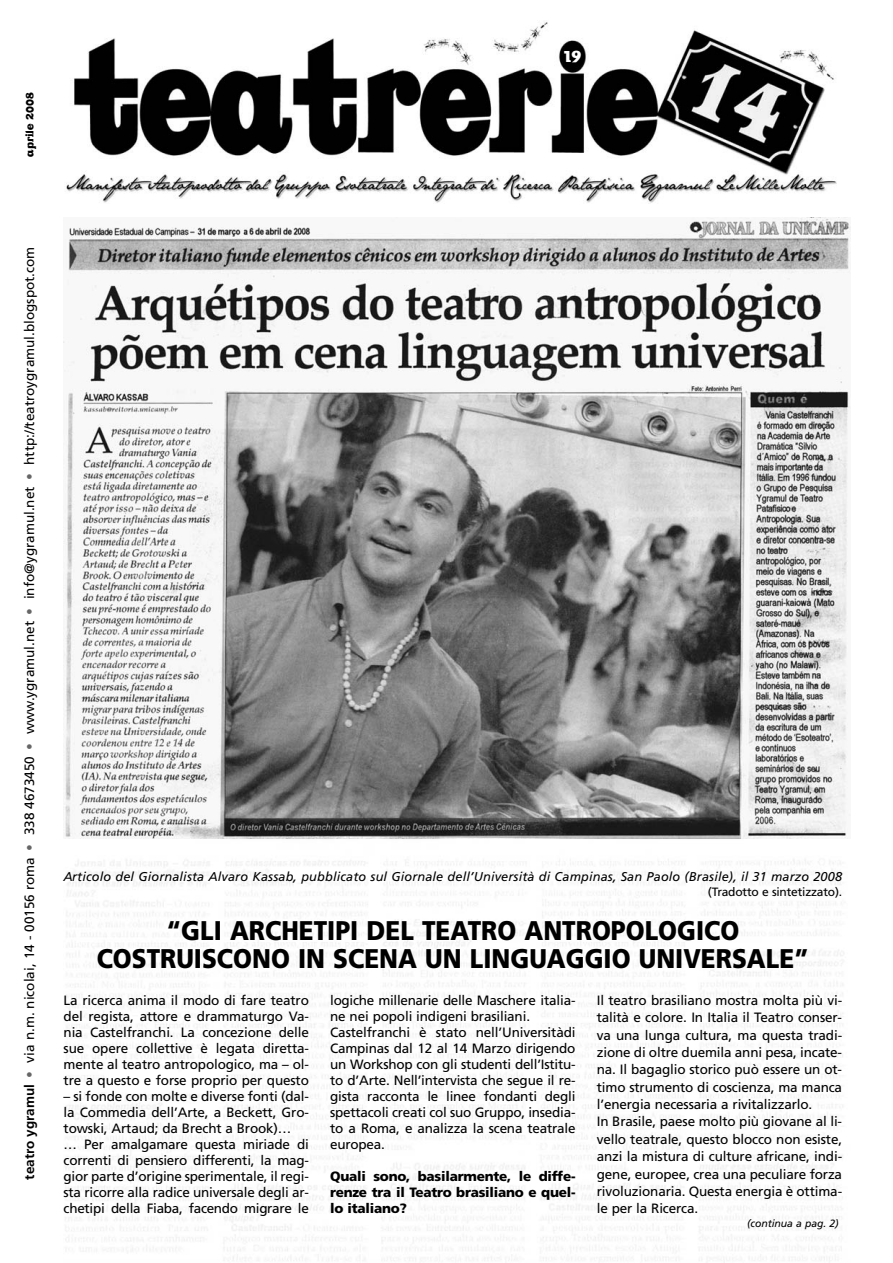
<style>
.page{position:relative;width:893px;height:1263px;background:#fff}
.page>*{position:absolute;margin:0;border:0;box-sizing:border-box;transform-origin:0 0}
.t1{font:900 27px/28.5px "Frutiger";color:#000;text-align:center;scale:.9 1}
.t2{font:18px "Vintage";color:#fff}
.t3{font:13.5px/16px "Frutiger";letter-spacing:-.01em;color:#000}
.t4{font:900 13.5px/16px "Frutiger";letter-spacing:-.02em;color:#000;text-align:justify}
.t5{font:italic 12.75px "Frutiger";letter-spacing:.01em;color:#000}
.t6{font:12px "Frutiger";letter-spacing:-.015em;color:#000}
.t7{font:12px "Vintage";color:#000}
.t8{font:italic 10.5px "Frutiger";letter-spacing:-.01em;color:#000}
.s1{font-weight:700}
.s2{color:#666}
</style>
<div class="page">
<img style="left:66px;top:22px;width:770px;height:182px">
<img style="left:64px;top:217px;width:786px;height:622px">
<p class="t7" style="left:25px;top:157px;width:66px;rotate:-90deg">aprile 2008</p>
<h2 class="t2" style="left:564px;top:50px;width:19px">19</h2>
<p class="t3" style="left:23px;top:1180px;width:935px;rotate:-90deg"><span class="s1">teatro ygramul</span> <span class="s2">•</span> via n.m. nicolai, 14 - 00156 roma <span class="s2">•</span> 338 4673450 <span class="s2">•</span> www.ygramul.net <span class="s2">•</span> info@ygramul.net <span class="s2">•</span> http://teatroygramul.blogspot.com</p>
<p class="t5" style="left:64px;top:872px;width:780px">Articolo del Giornalista Alvaro Kassab, pubblicato sul Giornale dell’Università di Campinas, San Paolo (Brasile), il 31 marzo 2008</p>
<p class="t6" style="left:708px;top:887px;width:136px">(Tradotto e sintetizzato).</p>
<h1 class="t1" style="left:97px;top:918px;width:793px">“GLI ARCHETIPI DEL TEATRO ANTROPOLOGICO<br>COSTRUISCONO IN SCENA UN LINGUAGGIO UNIVERSALE”</h1>
<p class="t3" style="left:64px;top:993px;width:247px;text-align:justify">La ricerca anima il modo di fare teatro del regista, attore e drammaturgo Va&shy;nia Castelfranchi. La concezione delle sue opere collettive è legata diretta&shy;mente al teatro antropologico, ma – ol&shy;tre a questo e forse proprio per questo</p>
<p class="t3" style="left:64px;top:1089px;width:247px">– si fonde con molte e diverse fonti (dal&shy;la Commedia dell’Arte, a Beckett, Gro&shy;towski, Artaud; da Brecht a Brook)…<br>… Per amalgamare questa miriade di correnti di pensiero differenti, la mag&shy;gior parte d’origine sperimentale, il regi&shy;sta ricorre alla radice universale degli ar&shy;chetipi della Fiaba, facendo migrare le</p>
<p class="t3" style="left:596px;top:992px;width:247px;line-height:17.4px">Il teatro brasiliano mostra molta più vi&shy;talità e colore. In Italia il Teatro conser&shy;va una lunga cultura, ma questa tradi&shy;zione di oltre duemila anni pesa, incate&shy;na. Il bagaglio storico può essere un ot&shy;timo strumento di coscienza, ma manca l’energia necessaria a rivitalizzarlo.<br>In Brasile, paese molto più giovane al li&shy;vello teatrale, questo blocco non esiste, anzi la mistura di culture africane, indi&shy;gene, europee, crea una peculiare forza rivoluzionaria. Questa energia è ottima&shy;le per la Ricerca.</p>
<p class="t3" style="left:330px;top:993px;width:247px">logiche millenarie delle Maschere italia&shy;ne nei popoli indigeni brasiliani.<br>Castelfranchi è stato nell’Universitàdi Campinas dal 12 al 14 Marzo dirigendo un Workshop con gli studenti dell’Istitu&shy;to d’Arte. Nell’intervista che segue il re&shy;gista racconta le linee fondanti degli spettacoli creati col suo Gruppo, insedia&shy;to a Roma, e analizza la scena teatrale europea.</p>
<p class="t4" style="left:330px;top:1170px;width:247px">Quali sono, basilarmente, le diffe&shy;renze tra il Teatro brasiliano e quel&shy;lo italiano?</p>
<p class="t8" style="left:747px;top:1220px;width:93px">(continua a pag. 2)</p>
</div>
